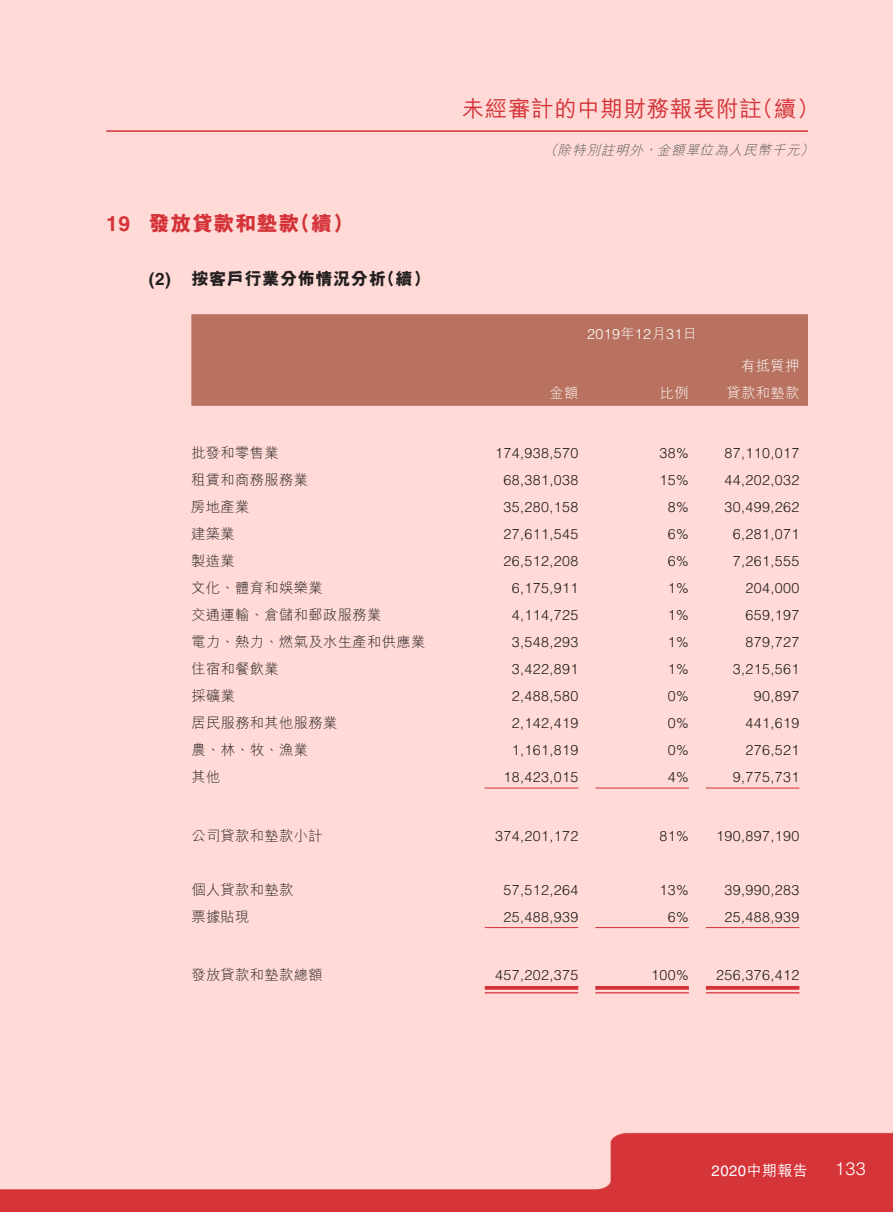
<style>
.page{position:relative;width:893px;height:1212px;background:#ffdad6}
.page>*{position:absolute;margin:0;border:0;box-sizing:border-box;transform-origin:0 0}
.t1{font:500 22.5px "M Hei HK";letter-spacing:.03em;color:#d43238}
.t2{font:800 21px "M Hei HK";letter-spacing:.03em;color:#d43238}
.t3{font:300 18px "Helvetica LT Std";color:#fff}
.t4{font:800 17.25px "M Hei HK";letter-spacing:.03em;color:#231f20}
.t5{font:15px "Helvetica LT Std";color:#fff}
.t6{font:300 14.25px "Helvetica LT Std";letter-spacing:.03em;color:#231f20}
.t7{font:300 14.25px "M Hei HK";letter-spacing:.03em;color:#231f20}
.t8{font:300 14.25px/27px "M Hei HK";letter-spacing:.03em;color:#fff;text-align:right}
.t9{font:300 14.25px "Helvetica LT Std";letter-spacing:.03em;color:#fff}
.t10{font:italic 300 13.5px "M Hei HK";color:#57585a}
.s1{font-family:"Helvetica LT Std";font-weight:700}
.s2{font-family:"M Hei HK"}
.s3{font-family:"M Hei HK";font-weight:500}
</style>
<div class="page">
<hr style="left:106px;top:130px;width:702px;height:2px;background:#d43238">
<div style="left:191px;top:314px;width:617px;height:92px;background:#b8725f"></div>
<hr style="left:485px;top:788px;width:93px;height:1px;background:#d43238">
<hr style="left:595px;top:788px;width:94px;height:1px;background:#d43238">
<hr style="left:706px;top:788px;width:93px;height:1px;background:#d43238">
<hr style="left:485px;top:927px;width:93px;height:1px;background:#d43238">
<hr style="left:595px;top:927px;width:94px;height:1px;background:#d43238">
<hr style="left:706px;top:927px;width:93px;height:1px;background:#d43238">
<svg style="left:485px;top:986px;width:93px;height:4px"></svg>
<hr style="left:485px;top:992px;width:93px;height:1px;background:#d43238">
<svg style="left:595px;top:986px;width:94px;height:4px"></svg>
<hr style="left:595px;top:992px;width:94px;height:1px;background:#d43238">
<svg style="left:706px;top:986px;width:93px;height:4px"></svg>
<hr style="left:706px;top:992px;width:93px;height:1px;background:#d43238">
<h1 class="t1" style="left:462px;top:92px;width:359px">未經審計的中期財務報表附註（續）</h1>
<h2 class="t2" style="left:106px;top:213px;width:249px"><span class="s1">19</span> 發放貸款和墊款（續）</h2>
<p class="t4" style="left:149px;top:270px;width:283px"><span class="s1">(2)</span> 按客戶行業分佈情況分析（續）</p>
<p class="t10" style="left:544px;top:143px;width:274px">（除特別註明外，金額單位為人民幣千元）</p>
<p class="t9" style="left:587px;top:325px;width:112px">2019<span class="s2">年</span>12<span class="s2">月</span>31<span class="s2">日</span></p>
<p class="t8" style="left:549px;top:379px;width:30px">金額</p>
<p class="t8" style="left:660px;top:379px;width:30px">比例</p>
<p class="t8" style="left:727px;top:352px;width:74px">有抵質押貸款和墊款</p>
<p class="t7" style="left:191px;top:445px;width:89px">批發和零售業</p>
<p class="t6" style="left:495px;top:444px;width:85px">174,938,570</p>
<p class="t6" style="left:659px;top:444px;width:31px">38%</p>
<p class="t6" style="left:724px;top:444px;width:76px">87,110,017</p>
<p class="t7" style="left:191px;top:472px;width:118px">租賃和商務服務業</p>
<p class="t6" style="left:503px;top:471px;width:76px">68,381,038</p>
<p class="t6" style="left:659px;top:471px;width:31px">15%</p>
<p class="t6" style="left:724px;top:471px;width:76px">44,202,032</p>
<p class="t7" style="left:191px;top:499px;width:60px">房地產業</p>
<p class="t6" style="left:503px;top:498px;width:76px">35,280,158</p>
<p class="t6" style="left:668px;top:498px;width:22px">8%</p>
<p class="t6" style="left:724px;top:498px;width:76px">30,499,262</p>
<p class="t7" style="left:191px;top:526px;width:45px">建築業</p>
<p class="t6" style="left:503px;top:525px;width:76px">27,611,545</p>
<p class="t6" style="left:668px;top:525px;width:22px">6%</p>
<p class="t6" style="left:733px;top:525px;width:68px">6,281,071</p>
<p class="t7" style="left:191px;top:553px;width:45px">製造業</p>
<p class="t6" style="left:503px;top:552px;width:76px">26,512,208</p>
<p class="t6" style="left:668px;top:552px;width:22px">6%</p>
<p class="t6" style="left:733px;top:552px;width:68px">7,261,555</p>
<p class="t7" style="left:191px;top:580px;width:133px">文化、體育和娛樂業</p>
<p class="t6" style="left:512px;top:579px;width:68px">6,175,911</p>
<p class="t6" style="left:668px;top:579px;width:22px">1%</p>
<p class="t6" style="left:745px;top:579px;width:55px">204,000</p>
<p class="t7" style="left:191px;top:607px;width:192px">交通運輸、倉儲和郵政服務業</p>
<p class="t6" style="left:512px;top:606px;width:68px">4,114,725</p>
<p class="t6" style="left:668px;top:606px;width:22px">1%</p>
<p class="t6" style="left:745px;top:606px;width:55px">659,197</p>
<p class="t7" style="left:191px;top:634px;width:235px">電力、熱力、燃氣及水生產和供應業</p>
<p class="t6" style="left:512px;top:633px;width:68px">3,548,293</p>
<p class="t6" style="left:668px;top:633px;width:22px">1%</p>
<p class="t6" style="left:746px;top:633px;width:55px">879,727</p>
<p class="t7" style="left:191px;top:662px;width:89px">住宿和餐飲業</p>
<p class="t6" style="left:512px;top:660px;width:68px">3,422,891</p>
<p class="t6" style="left:668px;top:660px;width:22px">1%</p>
<p class="t6" style="left:733px;top:660px;width:68px">3,215,561</p>
<p class="t7" style="left:191px;top:689px;width:45px">採礦業</p>
<p class="t6" style="left:512px;top:687px;width:68px">2,488,580</p>
<p class="t6" style="left:668px;top:687px;width:22px">0%</p>
<p class="t6" style="left:754px;top:687px;width:47px">90,897</p>
<p class="t7" style="left:191px;top:716px;width:148px">居民服務和其他服務業</p>
<p class="t6" style="left:512px;top:714px;width:68px">2,142,419</p>
<p class="t6" style="left:668px;top:714px;width:22px">0%</p>
<p class="t6" style="left:746px;top:714px;width:55px">441,619</p>
<p class="t7" style="left:191px;top:743px;width:118px">農、林、牧、漁業</p>
<p class="t6" style="left:512px;top:741px;width:68px">1,161,819</p>
<p class="t6" style="left:668px;top:741px;width:22px">0%</p>
<p class="t6" style="left:746px;top:741px;width:55px">276,521</p>
<p class="t7" style="left:191px;top:770px;width:30px">其他</p>
<p class="t6" style="left:503px;top:768px;width:76px">18,423,015</p>
<p class="t6" style="left:668px;top:768px;width:22px">4%</p>
<p class="t6" style="left:733px;top:768px;width:68px">9,775,731</p>
<p class="t7" style="left:191px;top:828px;width:133px">公司貸款和墊款小計</p>
<p class="t6" style="left:495px;top:827px;width:85px">374,201,172</p>
<p class="t6" style="left:660px;top:827px;width:31px">81%</p>
<p class="t6" style="left:716px;top:827px;width:85px">190,897,190</p>
<p class="t7" style="left:191px;top:882px;width:104px">個人貸款和墊款</p>
<p class="t6" style="left:503px;top:881px;width:76px">57,512,264</p>
<p class="t6" style="left:660px;top:881px;width:31px">13%</p>
<p class="t6" style="left:725px;top:881px;width:76px">39,990,283</p>
<p class="t7" style="left:191px;top:909px;width:60px">票據貼現</p>
<p class="t6" style="left:503px;top:908px;width:76px">25,488,939</p>
<p class="t6" style="left:668px;top:908px;width:22px">6%</p>
<p class="t6" style="left:725px;top:908px;width:76px">25,488,939</p>
<p class="t7" style="left:191px;top:967px;width:133px">發放貸款和墊款總額</p>
<p class="t6" style="left:495px;top:966px;width:85px">457,202,375</p>
<p class="t6" style="left:651px;top:966px;width:39px">100%</p>
<p class="t6" style="left:716px;top:966px;width:85px">256,376,412</p>
<p class="t5" style="left:712px;top:1162px;width:98px">2020<span class="s3">中期報告</span></p>
<p class="t3" style="left:835px;top:1158px;width:33px">133</p>
</div>
